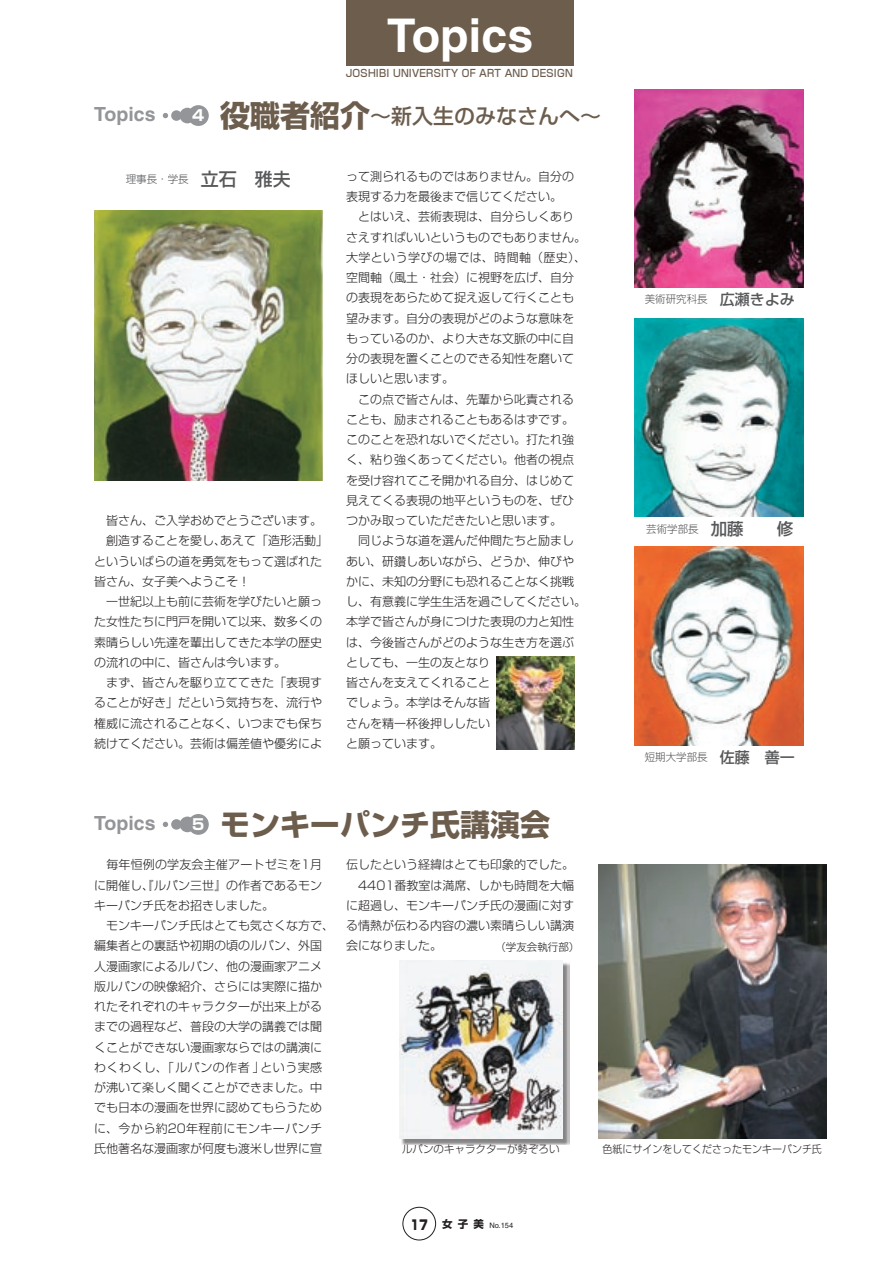
<style>
.page{position:relative;width:893px;height:1263px;background:#fff}
.page>*{position:absolute;margin:0;border:0;box-sizing:border-box;transform-origin:0 0}
.t1{font:700 46.5px "Helvetica";color:#fff}
._00_タイトル_20pt新ゴB{font:700 30px "Shin Go";color:#6c5d4d}
._00_タイトル_20pt新ゴB-2{font:500 21px "Shin Go";color:#6c5d4d}
.t2{font:700 19.5px "Helvetica";color:#939598}
.t3{font:700 15px "Shin Go";color:#fff}
._01_本文{font:300 12px/20.2px "Shin Go";color:#231f20}
.t4{font:300 10.5px "Shin Go";color:#57585a}
._08_キャプション{font:300 10.5px "Shin Go";color:#231f20;scale:.95 1}
._08_キャプション-2{font:300 10.5px "Shin Go";color:#231f20}
._01_本文-2{font:300 10.5px "Shin Go";color:#231f20}
.t5{font:500 10.2px "Shin Go";letter-spacing:.02em;color:#6c5d4d;scale:.93 1}
.t6{font:7.5px "Helvetica";color:#231f20}
.s1{font-weight:700;font-size:30px}
.s2{font-weight:500;font-size:18px}
.s3{font-weight:500;font-size:15px}
.s4{font-weight:500;font-size:16.5px}
.s5{font-family:"Shin Go";font-weight:900;font-size:13.5px}
.s6{font-family:"Shin Go";font-weight:700;font-size:10.5px}
</style>
<div class="page">
<div style="left:402px;top:1207px;width:34px;height:33px;border:1px solid #231f20;border-radius:50%"></div>
<div style="left:346px;top:0;width:228px;height:66px;background:#6c5d4d"></div>
<svg style="left:163px;top:113px;width:5px;height:5px"></svg>
<div style="left:171px;top:110px;width:11px;height:11px;background:#939598;border-radius:50%"></div>
<div style="left:180px;top:108px;width:15px;height:15px;background:#939598;border-radius:50%"></div>
<div style="left:188px;top:105px;width:21px;height:21px;background:#939598;border-radius:50%"></div>
<img style="left:496px;top:656px;width:78px;height:93px">
<img style="left:634px;top:89px;width:170px;height:199px">
<img style="left:634px;top:547px;width:170px;height:198px">
<img style="left:634px;top:318px;width:170px;height:198px">
<svg style="left:163px;top:822px;width:5px;height:5px"></svg>
<div style="left:171px;top:819px;width:11px;height:11px;background:#939598;border-radius:50%"></div>
<div style="left:180px;top:816px;width:15px;height:16px;background:#939598;border-radius:50%"></div>
<div style="left:188px;top:814px;width:21px;height:21px;background:#939598;border-radius:50%"></div>
<img style="left:598px;top:865px;width:228px;height:273px">
<div style="left:401px;top:961px;width:168px;height:184px;background:#231f20;opacity:.55"></div>
<img style="left:399px;top:960px;width:163px;height:178px">
<img style="left:94px;top:211px;width:228px;height:269px">
<p class="t1" style="left:387px;top:7px;width:148px">Topics</p>
<p class="t5" style="left:346px;top:66px;width:245px">JOSHIBI UNIVERSITY OF ART AND DESIGN</p>
<p class="t2" style="left:94px;top:102px;width:63px">Topics</p>
<p class="t3" style="left:192px;top:105px;width:14px">4</p>
<p class="_00_タイトル_20pt新ゴB-2" style="left:220px;top:102px;width:383px"><span class="s1">役職者紹介</span>～新入生のみなさんへ～</p>
<p class="t4" style="left:126px;top:173px;width:166px">理事長・学長 <span class="s2">立石　雅夫</span></p>
<p class="_01_本文" style="left:94px;top:510px;width:230px">　皆さん、ご入学おめでとうございます。</p>
<p class="_01_本文" style="left:94px;top:530px;width:236px">　創造することを愛し、あえて「造形活動」といういばらの道を勇気をもって選ばれた皆さん、女子美へようこそ！</p>
<p class="_01_本文" style="left:94px;top:591px;width:230px;text-align:justify">　一世紀以上も前に芸術を学びたいと願った女性たちに門戸を開いて以来、数多くの素晴らしい先達を輩出してきた本学の歴史の流れの中に、皆さんは今います。</p>
<p class="_01_本文" style="left:94px;top:672px;width:230px;text-align:justify">　まず、皆さんを駆り立ててきた「表現することが好き」だという気持ちを、流行や権威に流されることなく、いつまでも保ち続けてください。芸術は偏差値や優劣によ</p>
<p class="_01_本文" style="left:346px;top:166px;width:230px">って測られるものではありません。自分の表現する力を最後まで信じてください。</p>
<p class="_01_本文" style="left:346px;top:206px;width:242px">　とはいえ、芸術表現は、自分らしくありさえすればいいというものでもありません。大学という学びの場では、時間軸（歴史）、空間軸（風土・社会）に視野を広げ、自分の表現をあらためて捉え返して行くことも望みます。自分の表現がどのような意味をもっているのか、より大きな文脈の中に自分の表現を置くことのできる知性を磨いてほしいと思います。</p>
<p class="_01_本文" style="left:346px;top:388px;width:230px;text-align:justify">　この点で皆さんは、先輩から叱責されることも、励まされることもあるはずです。このことを恐れないでください。打たれ強く、粘り強くあってください。他者の視点を受け容れてこそ開かれる自分、はじめて見えてくる表現の地平というものを、ぜひつかみ取っていただきたいと思います。</p>
<p class="_01_本文" style="left:346px;top:530px;width:242px">　同じような道を選んだ仲間たちと励ましあい、研鑽しあいながら、どうか、伸びやかに、未知の分野にも恐れることなく挑戦し、有意義に学生生活を過ごしてください。本学で皆さんが身につけた表現の力と知性は、今後皆さんがどのような生き方を選ぶとしても、一生の友となり<br>皆さんを支えてくれること<br>でしょう。本学はそんな皆<br>さんを精一杯後押ししたい<br>と願っています。</p>
<p class="t4" style="left:645px;top:293px;width:152px">美術研究科長 <span class="s3">広瀬きよみ</span></p>
<p class="t4" style="left:646px;top:522px;width:149px">芸術学部長 <span class="s4">加藤　　修</span></p>
<p class="t4" style="left:645px;top:750px;width:152px">短期大学部長 <span class="s3">佐藤　善一</span></p>
<p class="t2" style="left:94px;top:811px;width:63px">Topics</p>
<p class="t3" style="left:192px;top:814px;width:14px">5</p>
<p class="_00_タイトル_20pt新ゴB" style="left:220px;top:804px;width:332px">モンキーパンチ氏講演会</p>
<p class="_01_本文" style="left:94px;top:854px;width:230px;text-align:justify">　毎年恒例の学友会主催アートゼミを1月に開催し、『ルパン三世』の作者であるモンキーパンチ氏をお招きしました。</p>
<p class="_01_本文" style="left:94px;top:915px;width:242px">　モンキーパンチ氏はとても気さくな方で、編集者との裏話や初期の頃のルパン、外国人漫画家によるルパン、他の漫画家アニメ版ルパンの映像紹介、さらには実際に描かれたそれぞれのキャラクターが出来上がるまでの過程など、普段の大学の講義では聞くことができない漫画家ならではの講演にわくわくし、｢ルパンの作者｣という実感が沸いて楽しく聞くことができました。中でも日本の漫画を世界に認めてもらうために、今から約20年程前にモンキーパンチ氏他著名な漫画家が何度も渡米し世界に宣</p>
<p class="_01_本文" style="left:346px;top:854px;width:230px">伝したという経緯はとても印象的でした。</p>
<p class="_01_本文" style="left:346px;top:874px;width:230px;text-align:justify">　4401番教室は満席、しかも時間を大幅に超過し、モンキーパンチ氏の漫画に対する情熱が伝わる内容の濃い素晴らしい講演会になりました。</p>
<p class="_01_本文-2" style="left:495px;top:940px;width:85px">（学友会執行部）</p>
<p class="_08_キャプション-2" style="left:402px;top:1142px;width:159px">ルパンのキャラクターが勢ぞろい</p>
<p class="_08_キャプション" style="left:602px;top:1142px;width:232px">色紙にサインをしてくださったモンキーパンチ氏</p>
<p class="t6" style="left:410px;top:1221px;width:104px"><span class="s5">17</span> <span class="s6">女子美</span> No.154</p>
</div>
